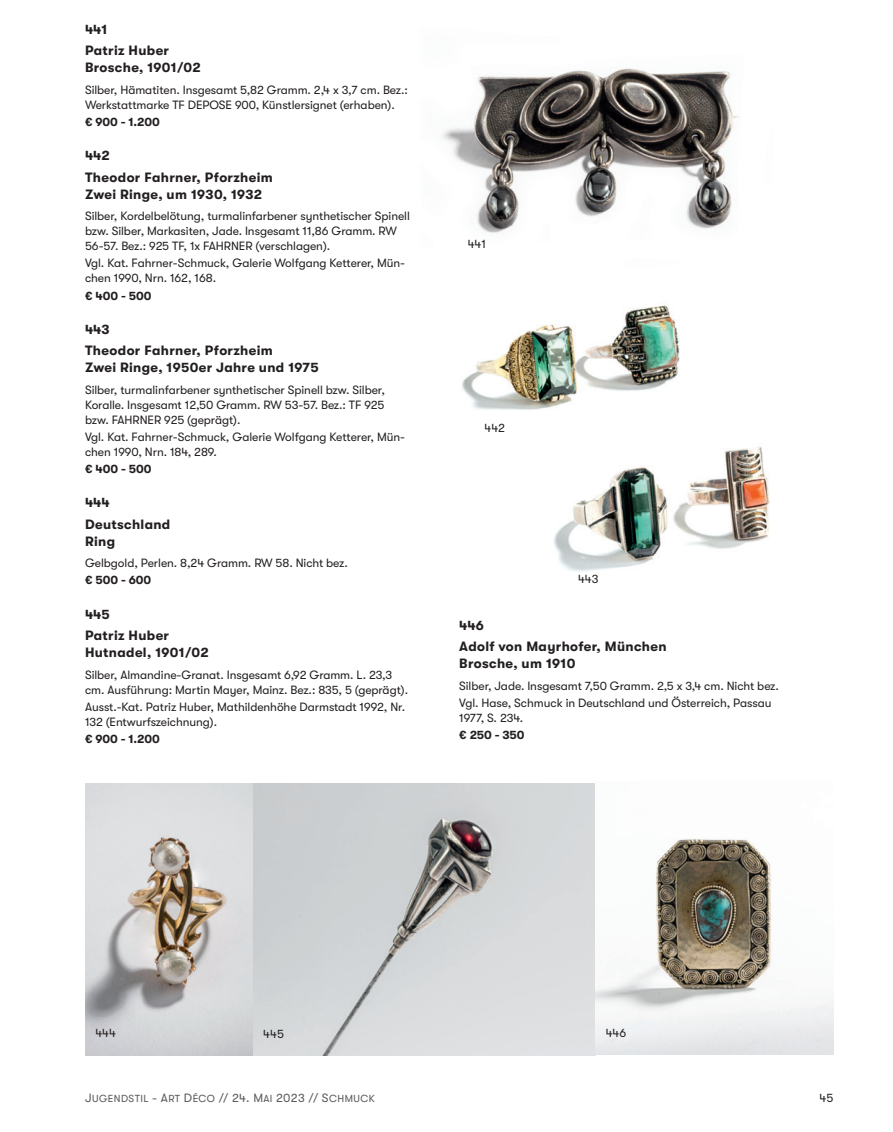
<style>
.page{position:relative;width:893px;height:1132px;background:#fff}
.page>*{position:absolute;margin:0;border:0;box-sizing:border-box;transform-origin:0 0}
.Objekt{font:700 13.5px "GT Walsheim";letter-spacing:.025em;color:#231f20}
.Hersteller{font:700 13.5px "GT Walsheim";letter-spacing:.025em;color:#231f20}
.Fließ_neu{font:12px/15px "GT Walsheim";letter-spacing:-.005em;color:#231f20}
.Fließ_neu-2{font:700 12px "GT Walsheim";letter-spacing:-.005em;color:#231f20}
.t1{font:12px "GT Walsheim Regular SC850";color:#231f20}
.t2{font:10.2px "GT Walsheim Regular SC850";letter-spacing:.045em;color:#57585a}
.s1{font-size:12px}
</style>
<div class="page">
<img style="left:442px;top:68px;width:298px;height:165px">
<img style="left:462px;top:305px;width:218px;height:105px">
<img style="left:554px;top:447px;width:216px;height:125px">
<img style="left:85px;top:783px;width:748px;height:271px">
<p class="Objekt" style="left:85px;top:22px;width:24px">441</p>
<p class="Hersteller" style="left:85px;top:43px;width:86px">Patriz Huber</p>
<p class="Objekt" style="left:85px;top:60px;width:117px">Brosche, 1901/02</p>
<p class="Fließ_neu" style="left:85px;top:82px;width:324px">Silber, Hämatiten. Insgesamt 5,82 Gramm. 2,4 x 3,7 cm. Bez.:<br>Werkstattmarke TF DEPOSE 900, Künstlersignet (erhaben).</p>
<p class="Fließ_neu-2" style="left:85px;top:115px;width:76px">€ 900 - 1.200</p>
<p class="Objekt" style="left:85px;top:148px;width:26px">442</p>
<p class="Hersteller" style="left:85px;top:169px;width:189px">Theodor Fahrner, Pforzheim</p>
<p class="Objekt" style="left:85px;top:186px;width:179px">Zwei Ringe, um 1930, 1932</p>
<p class="Fließ_neu" style="left:85px;top:209px;width:326px">Silber, Kordelbelötung, turmalinfarbener synthetischer Spinell bzw. Silber, Markasiten, Jade. Insgesamt 11,86 Gramm. RW<br>56-57. Bez.: 925 TF, 1x FAHRNER (verschlagen).</p>
<p class="Fließ_neu" style="left:85px;top:256px;width:322px">Vgl. Kat. Fahrner-Schmuck, Galerie Wolfgang Ketterer, Mün&shy;chen 1990, Nrn. 162, 168.</p>
<p class="Fließ_neu-2" style="left:85px;top:288px;width:68px">€ 400 - 500</p>
<p class="Objekt" style="left:85px;top:321px;width:26px">443</p>
<p class="Hersteller" style="left:85px;top:343px;width:189px">Theodor Fahrner, Pforzheim</p>
<p class="Objekt" style="left:85px;top:360px;width:235px">Zwei Ringe, 1950er Jahre und 1975</p>
<p class="Fließ_neu" style="left:85px;top:382px;width:301px;text-align:justify">Silber, turmalinfarbener synthetischer Spinell bzw. Silber, Koralle. Insgesamt 12,50 Gramm. RW 53-57. Bez.: TF 925 bzw. FAHRNER 925 (geprägt).</p>
<p class="Fließ_neu" style="left:85px;top:429px;width:322px">Vgl. Kat. Fahrner-Schmuck, Galerie Wolfgang Ketterer, Mün&shy;chen 1990, Nrn. 184, 289.</p>
<p class="Fließ_neu-2" style="left:85px;top:462px;width:68px">€ 400 - 500</p>
<p class="Objekt" style="left:85px;top:495px;width:26px">444</p>
<p class="Hersteller" style="left:85px;top:516px;width:87px">Deutschland</p>
<p class="Objekt" style="left:85px;top:533px;width:32px">Ring</p>
<p class="Fließ_neu" style="left:85px;top:555px;width:264px">Gelbgold, Perlen. 8,24 Gramm. RW 58. Nicht bez.</p>
<p class="Fließ_neu-2" style="left:85px;top:573px;width:68px">€ 500 - 600</p>
<p class="Objekt" style="left:85px;top:606px;width:26px">445</p>
<p class="Hersteller" style="left:85px;top:627px;width:86px">Patriz Huber</p>
<p class="Objekt" style="left:85px;top:644px;width:125px">Hutnadel, 1901/02</p>
<p class="Fließ_neu" style="left:85px;top:667px;width:325px">Silber, Almandine-Granat. Insgesamt 6,92 Gramm. L. 23,3 cm. Ausführung: Martin Mayer, Mainz. Bez.: 835, 5 (geprägt).</p>
<p class="Fließ_neu" style="left:85px;top:699px;width:322px">Ausst.-Kat. Patriz Huber, Mathildenhöhe Darmstadt 1992, Nr.<br>132 (Entwurfszeichnung).</p>
<p class="Fließ_neu-2" style="left:85px;top:731px;width:76px">€ 900 - 1.200</p>
<p class="Fließ_neu" style="left:468px;top:237px;width:20px">441</p>
<p class="Fließ_neu" style="left:485px;top:420px;width:22px">442</p>
<p class="Fließ_neu" style="left:578px;top:571px;width:22px">443</p>
<p class="Objekt" style="left:459px;top:617px;width:26px">446</p>
<p class="Hersteller" style="left:459px;top:638px;width:209px">Adolf von Mayrhofer, München</p>
<p class="Objekt" style="left:459px;top:655px;width:118px">Brosche, um 1910</p>
<p class="Fließ_neu" style="left:459px;top:678px;width:321px">Silber, Jade. Insgesamt 7,50 Gramm. 2,5 x 3,4 cm. Nicht bez.</p>
<p class="Fließ_neu" style="left:459px;top:695px;width:314px">Vgl. Hase, Schmuck in Deutschland und Österreich, Passau<br>1977, S. 234.</p>
<p class="Fließ_neu-2" style="left:459px;top:727px;width:67px">€ 250 - 350</p>
<p class="Fließ_neu" style="left:95px;top:1025px;width:22px">444</p>
<p class="Fließ_neu" style="left:263px;top:1026px;width:22px">445</p>
<p class="Fließ_neu" style="left:606px;top:1025px;width:22px">446</p>
<p class="t2" style="left:85px;top:1092px;width:291px"><span class="s1">J</span>UGENDSTIL <span class="s1">- A</span>RT <span class="s1">D</span>ÉCO <span class="s1">// 24. M</span>AI <span class="s1">2023 // S</span>CHM UCK</p>
<p class="t1" style="left:819px;top:1090px;width:16px">45</p>
</div>
